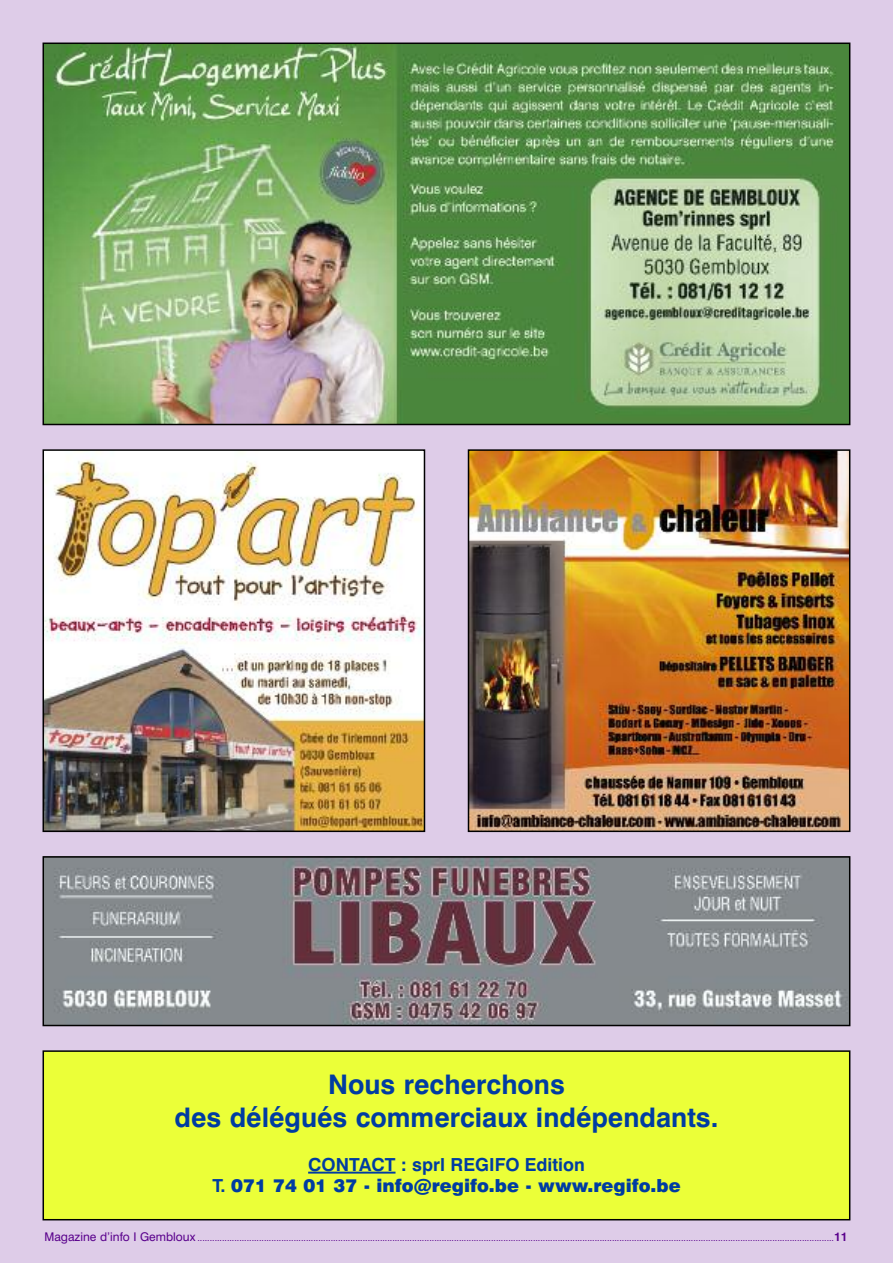
<style>
.page{position:relative;width:893px;height:1263px;background:#decce8}
.page>*{position:absolute;margin:0;border:0;box-sizing:border-box;transform-origin:0 0}
.t1{font:700 27px/32.4px "Swiss 721 BT";color:#003ca2;text-align:center}
.t2{font:900 18px/21.6px "Swiss 721 BT";color:#003ca2;text-align:center}
.t3{font:9px "Swiss 721 BT";color:#59008c}
.s1{font-weight:700}
.s2{font-size:12px}
.s3{font-weight:700;font-size:12px}
</style>
<div class="page">
<img style="left:46px;top:452px;width:376px;height:377px">
<div style="left:43px;top:449px;width:382px;height:383px;border:2px solid #000"></div>
<img style="left:46px;top:46px;width:801px;height:376px">
<div style="left:43px;top:43px;width:807px;height:382px;border:2px solid #000"></div>
<img style="left:471px;top:452px;width:376px;height:377px">
<div style="left:468px;top:449px;width:382px;height:383px;border:2px solid #000"></div>
<img style="left:46px;top:859px;width:801px;height:164px">
<div style="left:43px;top:856px;width:807px;height:170px;border:2px solid #000"></div>
<div style="left:43px;top:1051px;width:807px;height:169px;background:#ebff38"></div>
<div style="left:43px;top:1050px;width:807px;height:170px;border:2px solid #000"></div>
<hr style="left:308px;top:1172px;width:87px;height:1px;background:#003ca2">
<h1 class="t1" style="left:175px;top:1071px;width:545px">Nous recherchons<br>des délégués commerciaux indépendants.</h1>
<h2 class="t2" style="left:212px;top:1155px;width:470px"><span class="s1">CONTACT : sprl REGIFO Edition<br>T.</span> 071 74 01 37 - info@regifo.be - www.regifo.be</h2>
<p class="t3" style="left:44px;top:1234px;width:805px"><span class="s2">Magazine d’info I Gembloux</span> ..................................................................................................................................................................................................................................................................<span class="s3">11</span></p>
</div>
